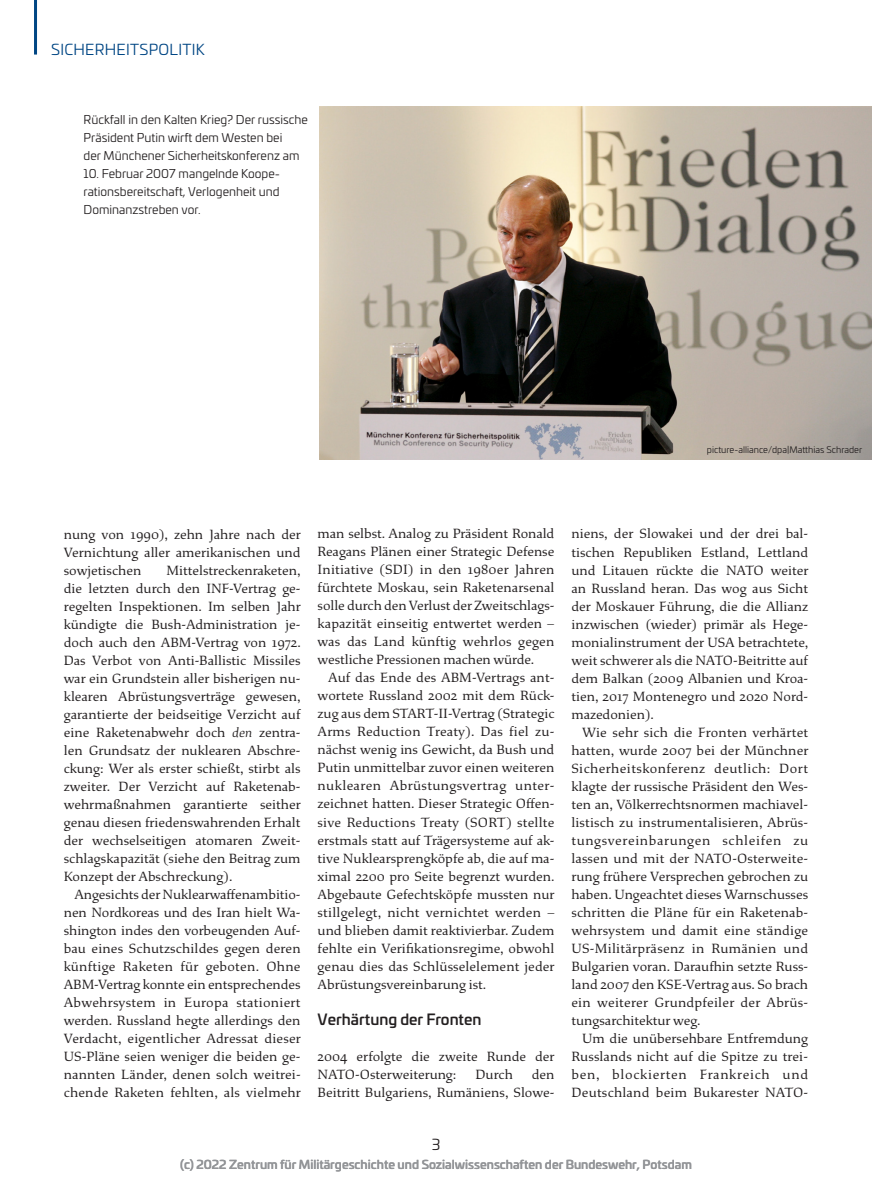
<style>
.page{position:relative;width:872px;height:1191px;background:#fff}
.page>*{position:absolute;margin:0;border:0;box-sizing:border-box;transform-origin:0 0}
.t1{font:500 15px "Univia Pro";color:#231f20}
.t2{font:15px "Univia Pro";letter-spacing:.02em;color:#004684}
.t3{font:15px "Univia Pro";color:#231f20}
.t4{font:14.25px/18px "Study";color:#231f20;text-align:justify}
.t5{font:12px/18px "Univia Pro";color:#231f20}
.t6{font:500 12px "Univia Pro";color:#939598}
.t7{font:9px "Univia Pro";color:#231f20}
.s1{font-weight:300;font-style:italic}
</style>
<div class="page">
<hr style="left:34px;top:0;width:3px;height:55px;background:#004684">
<img style="left:319px;top:106px;width:553px;height:353px">
<p class="t2" style="left:51px;top:39px;width:155px">SICHERHEITSPOLITIK</p>
<p class="t5" style="left:84px;top:110px;width:226px">Rückfall in den Kalten Krieg? Der russische<br>Präsident Putin wirft dem Westen bei<br>der Münchener Sicherheitskonferenz am</p>
<p class="t5" style="left:84px;top:164px;width:198px;text-align:justify">10. Februar 2007 mangelnde Koope&shy;rationsbereitschaft, Verlogenheit und Dominanzstreben vor.</p>
<p class="t7" style="left:707px;top:443px;width:157px">picture-alliance/dpa|Matthias Schrader</p>
<p class="t4" style="left:64px;top:525px;width:238px">nung von 1990), zehn Jahre nach der Vernichtung aller amerikanischen und sowjetischen</p>
<p class="t4" style="left:64px;top:561px;width:238px;text-indent:103px">Mittelstreckenraketen, die letzten durch den INF-Vertrag ge&shy;regelten Inspektionen. Im selben Jahr kündigte die Bush-Administration je&shy;doch auch den ABM-Vertrag von 1972.<br>Das Verbot von Anti-Ballistic Missiles war ein Grundstein aller bisherigen nu&shy;klearen Abrüstungsverträge gewesen, garantierte der beidseitige Verzicht auf eine Raketenabwehr doch <span class="s1">den</span> zentra&shy;len Grundsatz der nuklearen Abschre&shy;ckung: Wer als erster schießt, stirbt als zweiter. Der Verzicht auf Raketenab&shy;wehrmaßnahmen garantierte seither genau diesen friedenswahrenden Erhalt der wechselseitigen atomaren Zweit&shy;schlagskapazität (siehe den Beitrag zum Konzept der Abschreckung).</p>
<p class="t4" style="left:64px;top:885px;width:239px;text-indent:11px">Angesichts der Nuklearwaffenambitio&shy;nen Nordkoreas und des Iran hielt Wa&shy;shington indes den vorbeugenden Auf&shy;bau eines Schutzschildes gegen deren künftige Raketen für geboten. Ohne ABM-Vertrag konnte ein entsprechendes Abwehrsystem in Europa stationiert werden. Russland hegte allerdings den Verdacht, eigentlicher Adressat dieser US-Pläne seien weniger die beiden ge&shy;nannten Länder, denen solch weitrei&shy;chende Raketen fehlten, als vielmehr</p>
<p class="t4" style="left:317px;top:525px;width:238px">man selbst. Analog zu Präsident Ronald Reagans Plänen einer Strategic Defense Initiative (SDI) in den 1980er Jahren fürchtete Moskau, sein Raketenarsenal solle durch den Verlust der Zweitschlags&shy;kapazität einseitig entwertet werden – was das Land künftig wehrlos gegen westliche Pressionen machen würde.</p>
<p class="t4" style="left:317px;top:669px;width:238px;text-indent:11px">Auf das Ende des ABM-Vertrags ant&shy;wortete Russland 2002 mit dem Rück&shy;zug aus dem START-II-Vertrag (Strategic Arms Reduction Treaty). Das fiel zu&shy;nächst wenig ins Gewicht, da Bush und Putin unmittelbar zuvor einen weiteren nuklearen Abrüstungsvertrag unter&shy;zeichnet hatten. Dieser Strategic Offen&shy;sive Reductions Treaty (SORT) stellte erstmals statt auf Trägersysteme auf ak&shy;tive Nuklearsprengköpfe ab, die auf ma&shy;ximal 2200 pro Seite begrenzt wurden.<br>Abgebaute Gefechtsköpfe mussten nur stillgelegt, nicht vernichtet werden – und blieben damit reaktivierbar. Zudem fehlte ein Verifikationsregime, obwohl genau dies das Schlüsselelement jeder Abrüstungsvereinbarung ist.</p>
<p class="t1" style="left:317px;top:1007px;width:165px">Verhärtung der Fronten</p>
<p class="t4" style="left:317px;top:1047px;width:238px">2004 erfolgte die zweite Runde der<br>NATO-Osterweiterung:</p>
<p class="t4" style="left:317px;top:1065px;width:238px;text-align:right">den<br>Beitritt Bulgariens, Rumäniens, Slowe-</p>
<p class="t4" style="left:475px;top:1065px;width:39px">Durch</p>
<p class="t4" style="left:571px;top:525px;width:238px">niens, der Slowakei und der drei bal&shy;tischen Republiken Estland, Lettland und Litauen rückte die NATO weiter an Russland heran. Das wog aus Sicht der Moskauer Führung, die die Allianz inzwischen (wieder) primär als Hege&shy;monialinstrument der USA betrachtete, weit schwerer als die NATO-Beitritte auf dem Balkan (2009 Albanien und Kroa&shy;tien, 2017 Montenegro und 2020 Nord&shy;mazedonien).</p>
<p class="t4" style="left:571px;top:723px;width:239px;text-indent:11px">Wie sehr sich die Fronten verhärtet hatten, wurde 2007 bei der Münchner Sicherheitskonferenz deutlich: Dort klagte der russische Präsident den Wes&shy;ten an, Völkerrechtsnormen machiavel&shy;listisch zu instrumentalisieren, Abrüs&shy;tungsvereinbarungen schleifen zu lassen und mit der NATO-Osterweite&shy;rung frühere Versprechen gebrochen zu haben. Ungeachtet dieses Warnschusses schritten die Pläne für ein Raketenab&shy;wehrsystem und damit eine ständige US-Militärpräsenz in Rumänien und Bulgarien voran. Daraufhin setzte Russ&shy;land 2007 den KSE-Vertrag aus. So brach ein weiterer Grundpfeiler der Abrüs&shy;tungsarchitektur weg.</p>
<p class="t4" style="left:571px;top:1029px;width:238px;text-indent:11px">Um die unübersehbare Entfremdung Russlands nicht auf die Spitze zu trei&shy;ben, blockierten Frankreich und Deutschland beim Bukarester NATO-</p>
<p class="t3" style="left:431px;top:1133px;width:10px">3</p>
<p class="t6" style="left:180px;top:1155px;width:513px">(c) 2022 Zentrum für Militärgeschichte und Sozialwissenschaften der Bundeswehr, Potsdam</p>
</div>
